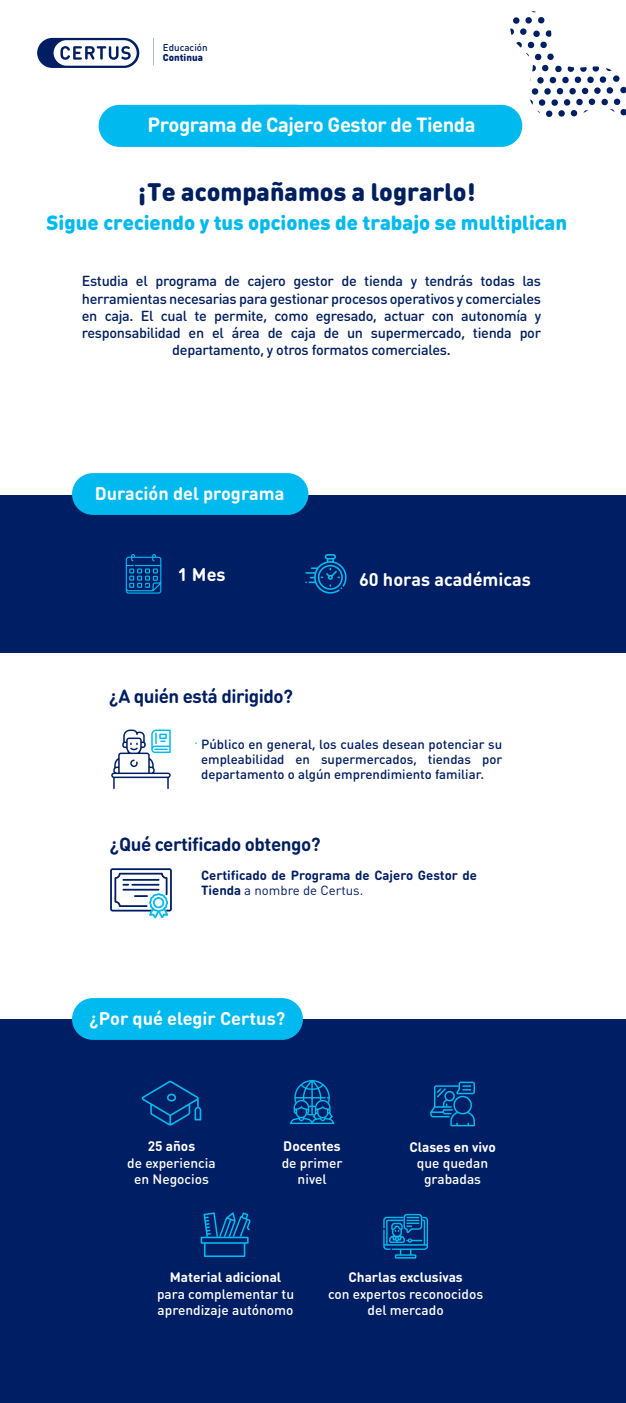
<style>
.page{position:relative;width:626px;height:1403px;background:#fff}
.page>*{position:absolute;margin:0;border:0;box-sizing:border-box;transform-origin:0 0}
.t1{font:900 25px "DIN Round OT";color:#001f5f}
.t2{font:900 20.25px "DIN Round OT";color:#00b9ef}
.t3{font:700 20.25px "DIN Round OT";letter-spacing:-.025em;color:#fff}
.t4{font:700 18.75px "DIN Round OT";letter-spacing:-.025em;color:#001f5f}
.t5{font:700 18.75px "DIN Round OT";letter-spacing:-.025em;color:#001e63}
.t6{font:700 18.12px "DIN Round OT";color:#fff}
.t7{font:500 14.38px/17.2px "DIN Round OT";letter-spacing:-.02em;color:#001f5f;text-align:center}
.t8{font:500 13.69px/16.4px "DIN Round OT";color:#fff;text-align:center}
.t9{font:700 13.69px "DIN Round OT";color:#fff}
.t10{font:500 13.12px/14.8px "DIN Round OT";color:#001e63;text-align:justify}
.t11{font:700 13.12px/14.8px "DIN Round OT";color:#001e63}
.t12{font:500 10.44px "DIN Round OT";color:#00b9ef}
.t13{font:500 9.75px "DIN Round OT";color:#001e63}
.t14{font:900 9.75px "DIN Round OT";color:#001e63}
.s1{font-weight:400}
</style>
<div class="page">
<div style="left:0;top:495px;width:625px;height:158px;background:#001e63"></div>
<div style="left:98px;top:105px;width:218px;height:42px;background:#00b9ef;border-radius:21px"></div>
<div style="left:237px;top:105px;width:161px;height:42px;background:#00b9ef;border-radius:21px"></div>
<div style="left:360px;top:105px;width:161px;height:42px;background:#00b9ef;border-radius:21px"></div>
<div style="left:0;top:1018px;width:625px;height:384px;background:#001e63"></div>
<svg style="left:142px;top:1080px;width:59px;height:45px"></svg>
<svg style="left:290px;top:1080px;width:44px;height:43px"></svg>
<svg style="left:430px;top:1081px;width:44px;height:45px"></svg>
<svg style="left:200px;top:1212px;width:50px;height:44px"></svg>
<svg style="left:383px;top:1213px;width:44px;height:45px"></svg>
<div style="left:72px;top:997px;width:230px;height:42px;background:#00b9ef;border-radius:21px"></div>
<div style="left:72px;top:473px;width:236px;height:42px;background:#00b9ef;border-radius:21px"></div>
<svg style="left:126px;top:554px;width:35px;height:39px"></svg>
<svg style="left:305px;top:554px;width:41px;height:39px"></svg>
<div style="left:37px;top:38px;width:102px;height:30px;background:#001e63;border-radius:15px"></div>
<svg style="left:53px;top:40px;width:83px;height:26px"></svg>
<svg style="left:153px;top:38px;width:1px;height:27px"></svg>
<svg style="left:110px;top:868px;width:62px;height:50px"></svg>
<svg style="left:111px;top:729px;width:60px;height:60px"></svg>
<svg style="left:503px;top:11px;width:122px;height:121px"></svg>
<p class="t13" style="left:163px;top:42px;width:46px">Educación</p>
<p class="t14" style="left:163px;top:51px;width:41px">Continua</p>
<h2 class="t3" style="left:147px;top:111px;width:329px">Programa de Cajero Gestor de Tienda</h2>
<h1 class="t1" style="left:138px;top:175px;width:339px">¡Te acompañamos a lograrlo!</h1>
<h2 class="t2" style="left:47px;top:209px;width:521px">Sigue creciendo y tus opciones de trabajo se multiplican</h2>
<p class="t7" style="left:82px;top:272px;width:460px">Estudia el programa de cajero gestor de tienda y tendrás todas las herramientas necesarias para gestionar procesos operativos y comerciales en caja. El cual te permite, como egresado, actuar con autonomía y responsabilidad en el área de caja de un supermercado, tienda por departamento, y otros formatos comerciales.</p>
<p class="t6" style="left:95px;top:482px;width:191px">Duración del programa</p>
<p class="t6" style="left:178px;top:562px;width:49px">1 Mes</p>
<p class="t6" style="left:358px;top:567px;width:173px">60 horas académicas</p>
<h3 class="t5" style="left:109px;top:683px;width:185px">¿A quién está dirigido?</h3>
<p class="t10" style="left:201px;top:736px;width:302px">Público en general, los cuales desean potenciar su empleabilidad en supermercados, tiendas por departamento o algún emprendimiento familiar.</p>
<p class="t12" style="left:194px;top:736px;width:5px">·</p>
<h3 class="t4" style="left:110px;top:831px;width:212px">¿Qué certificado obtengo?</h3>
<p class="t11" style="left:201px;top:867px;width:277px">Certificado de Programa de Cajero Gestor de<br>Tienda <span class="s1">a nombre de Certus.</span></p>
<p class="t6" style="left:89px;top:1006px;width:197px">¿Por qué elegir Certus?</p>
<p class="t9" style="left:148px;top:1137px;width:49px">25 años</p>
<p class="t8" style="left:127px;top:1154px;width:90px">de experiencia en Negocios</p>
<p class="t9" style="left:283px;top:1137px;width:59px">Docentes</p>
<p class="t8" style="left:281px;top:1154px;width:62px">de primer nivel</p>
<p class="t9" style="left:409px;top:1137px;width:88px">Clases en vivo</p>
<p class="t8" style="left:416px;top:1154px;width:73px">que quedan grabadas</p>
<p class="t9" style="left:170px;top:1268px;width:113px">Material adicional</p>
<p class="t8" style="left:157px;top:1285px;width:138px;text-align:left">para complementar tu aprendizaje autónomo</p>
<p class="t9" style="left:348px;top:1268px;width:116px">Charlas exclusivas</p>
<p class="t8" style="left:328px;top:1285px;width:157px">con expertos reconocidos del mercado</p>
</div>
